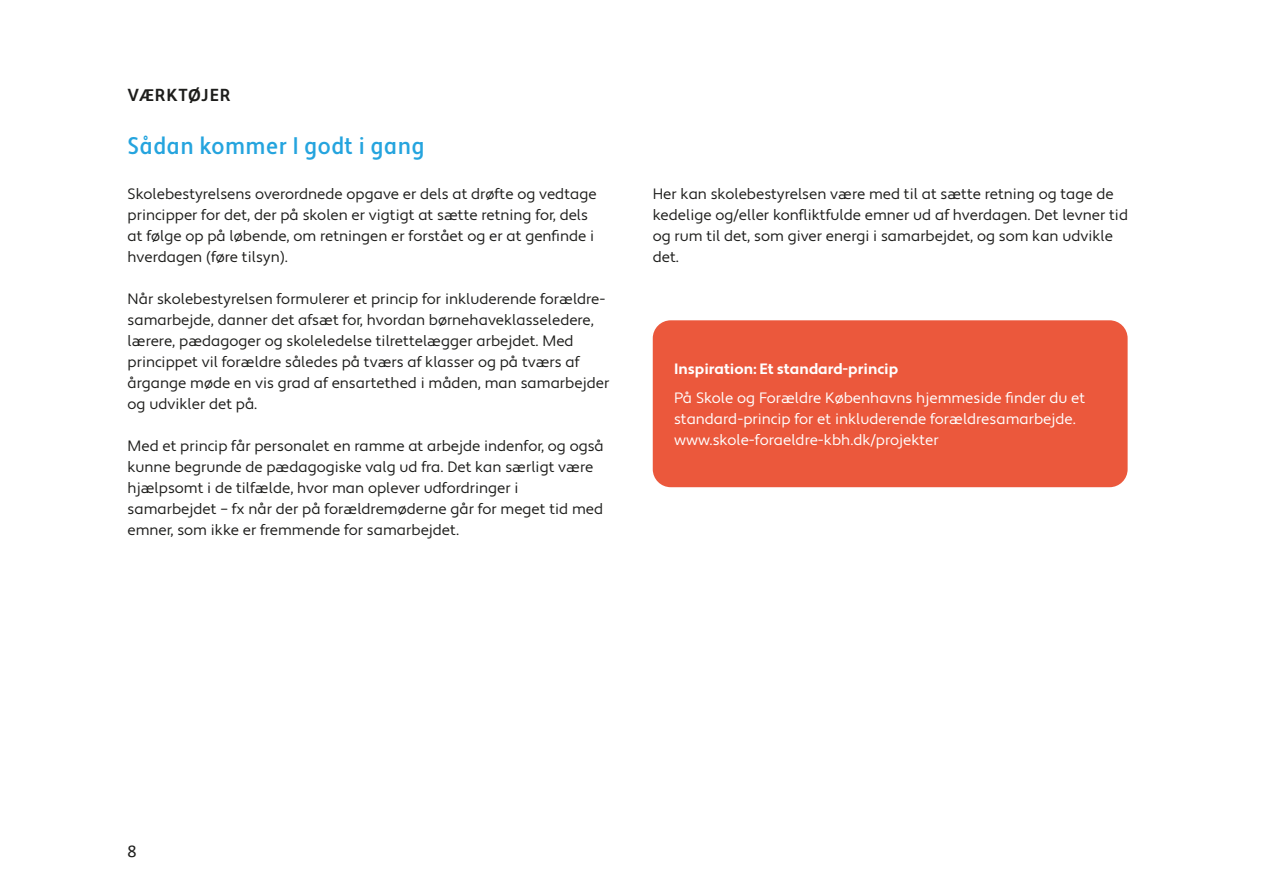
<style>
.page{position:relative;width:1263px;height:893px;background:#fff}
.page>*{position:absolute;margin:0;border:0;box-sizing:border-box;transform-origin:0 0}
.heading_1{font:500 condensed 24px "Apertura";letter-spacing:.02em;color:#25a4de}
.heading_1-2{font:500 condensed 21px "Apertura";letter-spacing:.02em;color:#1d1d1b}
.t1{font:18px "Calibri";color:#1d1d1b}
.t2{font:15px/21px "Apertura";color:#1d1d1b}
.t3{font:15px/21px "Apertura";color:#fff}
.t4{font:700 15px "Apertura";color:#fff}
.s1{font-family:"Calibri";font-weight:700;font-stretch:normal;font-size:18.75px}
</style>
<div class="page">
<div style="left:653px;top:320px;width:474px;height:167px;background:#eb583c;border-radius:18px"></div>
<p class="heading_1-2" style="left:128px;top:81px;width:105px">V<span class="s1">Æ</span>RKT<span class="s1">Ø</span>JER</p>
<p class="heading_1" style="left:128px;top:131px;width:298px">Sådan kommer I godt i gang</p>
<p class="t2" style="left:128px;top:184px;width:471px">Skolebestyrelsens overordnede opgave er dels at drøfte og vedtage principper for det, der på skolen er vigtigt at sætte retning for, dels at følge op på løbende, om retningen er forstået og er at genfinde i hverdagen (føre tilsyn).</p>
<p class="t2" style="left:128px;top:289px;width:483px">Når skolebestyrelsen formulerer et princip for inkluderende forældre&shy;samarbejde, danner det afsæt for, hvordan børnehaveklasseledere, lærere, pædagoger og skoleledelse tilrettelægger arbejdet. Med princippet vil forældre således på tværs af klasser og på tværs af årgange møde en vis grad af ensartethed i måden, man samarbejder og udvikler det på.</p>
<p class="t2" style="left:128px;top:436px;width:478px">Med et princip får personalet en ramme at arbejde indenfor, og også kunne begrunde de pædagogiske valg ud fra. Det kan særligt være hjælpsomt i de tilfælde, hvor man oplever udfordringer i samarbejdet – fx når der på forældremøderne går for meget tid med emner, som ikke er fremmende for samarbejdet.</p>
<p class="t2" style="left:653px;top:184px;width:477px">Her kan skolebestyrelsen være med til at sætte retning og tage de kedelige og/eller konfliktfulde emner ud af hverdagen. Det levner tid og rum til det, som giver energi i samarbejdet, og som kan udvikle det.</p>
<p class="t4" style="left:674px;top:359px;width:226px">Inspiration: Et standard-princip</p>
<p class="t3" style="left:674px;top:388px;width:413px">På Skole og Forældre Københavns hjemmeside finder du et standard-princip for et inkluderende forældresamarbejde.</p>
<p class="t3" style="left:674px;top:430px;width:266px">www.skole-foraeldre-kbh.dk/projekter</p>
<p class="t1" style="left:128px;top:839px;width:11px">8</p>
</div>
